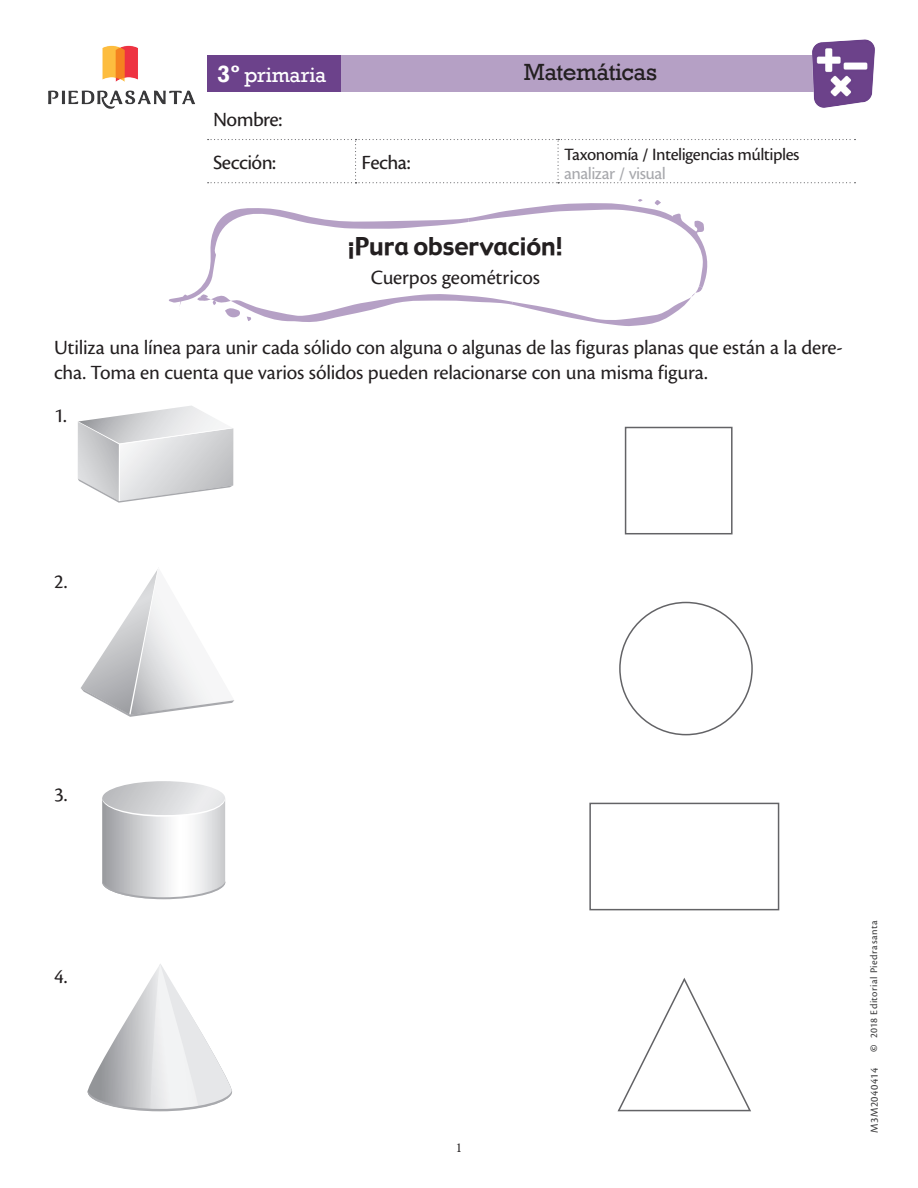
<style>
.page{position:relative;width:918px;height:1188px;background:#fff}
.page>*{position:absolute;margin:0;border:0;box-sizing:border-box;transform-origin:0 0}
.t1{font:24px "Gadget";color:#231f20}
.t2{font:24px "Rockwell";letter-spacing:-.015em;color:#231f20}
.t3{font:21px/25.2px "Cronos Pro";letter-spacing:-.01em;color:#231f20}
.t4{font:21px/43.2px "Cronos Pro Capt";letter-spacing:-.03em;color:#231f20}
.t5{font:21px "Rockwell";letter-spacing:-.005em;color:#fff}
.t6{font:18px "Cronos Pro Capt";letter-spacing:-.03em;color:#231f20}
.Nombre_alumno{font:18px "Cronos Pro Capt";letter-spacing:-.03em;color:#a8a9ad}
.t7{font:13.5px "Minion Pro";color:#231f20}
._2014_Editorial_Pie{font:11.25px "Cronos Pro Capt";letter-spacing:.04em;color:#3e3e3f}
.t8{font:10.5px "Cronos Pro Capt";letter-spacing:.04em;color:#3e3e3f}
.s1{font-weight:700;font-size:24px}
.s2{font-family:"Cronos Pro";font-weight:700}
</style>
<div class="page">
<svg style="left:207px;top:55px;width:600px;height:37px;background:#a48ab7"></svg>
<svg style="left:208px;top:139px;width:648px;height:44px"></svg>
<img style="left:48px;top:45px;width:147px;height:64px">
<img style="left:807px;top:39px;width:68px;height:69px">
<svg style="left:169px;top:199px;width:539px;height:127px"></svg>
<svg style="left:88px;top:964px;width:144px;height:147px"></svg>
<svg style="left:102px;top:781px;width:123px;height:118px"></svg>
<svg style="left:78px;top:406px;width:155px;height:97px"></svg>
<svg style="left:81px;top:569px;width:153px;height:148px"></svg>
<div style="left:625px;top:427px;width:108px;height:107px;background:#fff;border:2px solid #636366"></div>
<div style="left:589px;top:803px;width:190px;height:107px;background:#fff;border:2px solid #636366"></div>
<svg style="left:617px;top:978px;width:134px;height:134px"></svg>
<p class="t5" style="left:217px;top:63px;width:111px"><span class="s1">3º</span> primaria</p>
<p class="t2" style="left:524px;top:58px;width:135px">Matemáticas</p>
<p class="t4" style="left:213px;top:98px;width:71px">Nombre:<br>Sección:</p>
<p class="t4" style="left:362px;top:141px;width:51px">Fecha:</p>
<p class="t6" style="left:564px;top:144px;width:237px">Taxonomía / Inteligencias múltiples</p>
<p class="Nombre_alumno" style="left:564px;top:163px;width:103px">analizar / visual</p>
<p class="t1" style="left:348px;top:231px;width:217px">¡Pura observación!</p>
<p class="t3" style="left:371px;top:265px;width:171px">Cuerpos geométricos</p>
<p class="t3" style="left:54px;top:335px;width:790px">Utiliza una línea para unir cada sólido con alguna o algunas de las figuras planas que están a la dere&shy;cha. Toma en cuenta que varios sólidos pueden relacionarse con una misma figura.</p>
<p class="t3" style="left:54px;top:403px;width:14px">1.</p>
<p class="t3" style="left:54px;top:569px;width:15px">2.</p>
<p class="t3" style="left:54px;top:782px;width:15px">3.</p>
<p class="t3" style="left:54px;top:964px;width:15px">4.</p>
<p class="t7" style="left:456px;top:1139px;width:8px">1</p>
<p class="t8" style="left:868px;top:1052px;width:132px;rotate:-90deg"><span class="s2">©</span> 2018 Editorial Piedrasanta</p>
<p class="_2014_Editorial_Pie" style="left:868px;top:1133px;width:67px;rotate:-90deg">M3M2040414</p>
</div>
